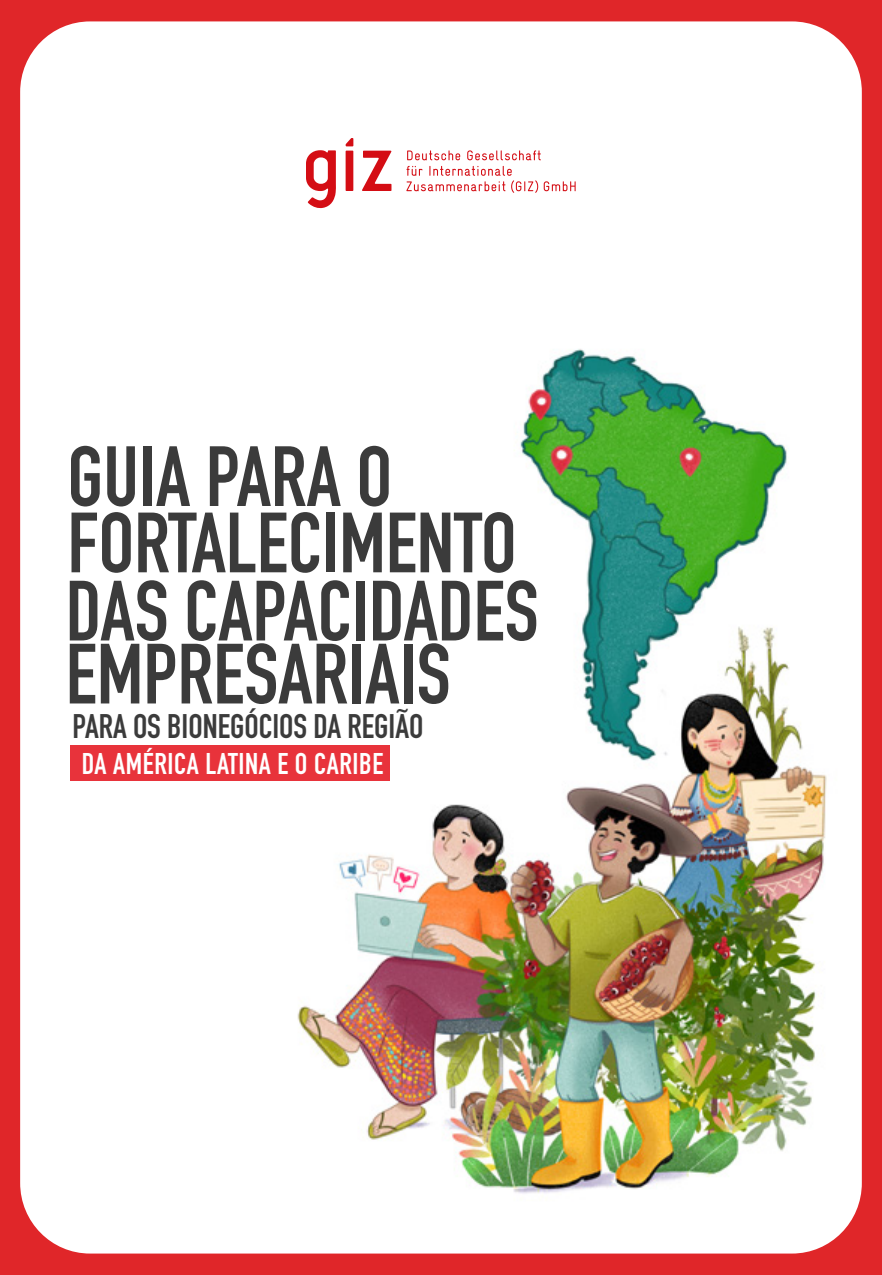
<style>
.page{position:relative;width:882px;height:1275px;background:#fff}
.page>*{position:absolute;margin:0;border:0;box-sizing:border-box;transform-origin:0 0}
.t1{font:700 83.85px "DIN Condensed";color:#3b3b3b}
.t2{font:700 33.6px "DIN Condensed";color:#3b3b3b}
.t3{font:700 29.55px "DIN Condensed";letter-spacing:.02em;color:#fff}
</style>
<div class="page">
<img style="left:0;top:0;width:882px;height:1275px">
<p class="t1" style="left:67px;top:420px;width:326px">GUIA PARA O</p>
<p class="t1" style="left:67px;top:487px;width:451px">FORTALECIMENTO</p>
<p class="t1" style="left:66px;top:555px;width:474px">DAS CAPACIDADES</p>
<p class="t1" style="left:66px;top:618px;width:386px">EMPRESARIAIS</p>
<p class="t2" style="left:73px;top:703px;width:352px">PARA OS BIONEGÓCIOS DA REGIÃO</p>
<p class="t3" style="left:82px;top:743px;width:303px">DA AMÉRICA LATINA E O CARIBE</p>
</div>
